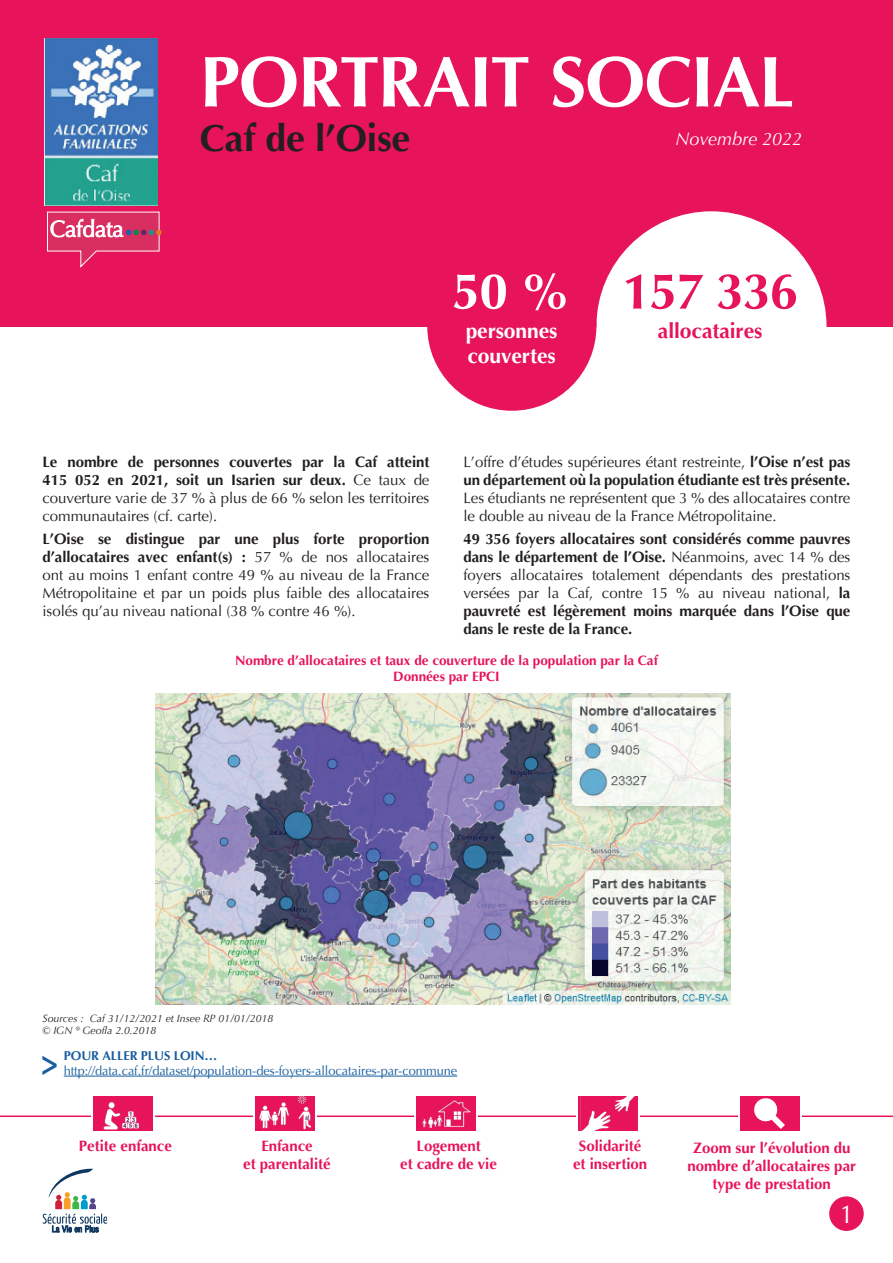
<style>
.page{position:relative;width:893px;height:1263px;background:#fff}
.page>*{position:absolute;margin:0;border:0;box-sizing:border-box;transform-origin:0 0}
.t1{font:700 72px "Optima";letter-spacing:-.025em;color:#fff}
.t2{font:700 51px "Optima";letter-spacing:-.03em;color:#e7135b}
.t3{font:700 51px "Optima";color:#fff}
.t4{font:700 37.5px "Optima";letter-spacing:-.005em;color:#231f20}
.t5{font:700 37.2px "Optima";color:#175d9e;scale:.75 1}
.t6{font:26.4px "CG Omega";color:#fff;scale:.91 1}
.t7{font:700 21px/25.2px "Optima";letter-spacing:-.005em;color:#fff}
.t8{font:700 21px "Optima";letter-spacing:-.005em;color:#e7135b}
.t9{font:italic 18px "Optima";letter-spacing:-.005em;color:#fff}
.t10{font:15px/18px "Optima";letter-spacing:-.005em;color:#231f20;text-align:justify}
.t11{font:700 15px/18px "Optima";letter-spacing:-.005em;color:#231f20}
.t12{font:700 15px/18px "Optima";color:#e7135b;text-align:center}
.t13{font:700 13.5px/16.2px "Optima";color:#e7135b;text-align:center}
.t14{font:12.75px "Optima";letter-spacing:-.005em;color:#175d9e}
.t15{font:700 12.75px "Optima";letter-spacing:-.005em;color:#175d9e}
.t16{font:italic 10.5px/12.6px "Optima";color:#231f20}
.s1{font-weight:700}
.s2{font-weight:400}
</style>
<div class="page">
<div style="left:0;top:0;width:893px;height:326px;background:#e7135b"></div>
<div style="left:596px;top:211px;width:230px;height:230px;background:#fff;border-radius:50%"></div>
<div style="left:427px;top:242px;width:169px;height:169px;background:#e7135b;border-radius:50%"></div>
<img style="left:44px;top:38px;width:113px;height:167px">
<svg style="left:47px;top:211px;width:115px;height:57px"></svg>
<hr style="left:0;top:1115px;width:893px;height:2px;background:#e7135b">
<svg style="left:43px;top:1168px;width:64px;height:64px"></svg>
<div style="left:92px;top:1094px;width:63px;height:38px;background:linear-gradient(to right,#e7135b,#e7135b)"></div>
<img style="left:94px;top:1096px;width:59px;height:34px">
<svg style="left:253px;top:1096px;width:64px;height:35px"></svg>
<div style="left:255px;top:1096px;width:59px;height:34px;background:#e7135b"></div>
<img style="left:259px;top:1096px;width:53px;height:34px">
<div style="left:415px;top:1094px;width:63px;height:38px;background:linear-gradient(to right,#e7135b,#e7135b)"></div>
<div style="left:417px;top:1096px;width:59px;height:34px;background:#e7135b"></div>
<img style="left:422px;top:1100px;width:49px;height:28px">
<svg style="left:576px;top:1115px;width:64px;height:16px"></svg>
<div style="left:578px;top:1096px;width:60px;height:34px;background:#e7135b"></div>
<img style="left:580px;top:1096px;width:55px;height:34px">
<div style="left:738px;top:1094px;width:63px;height:38px;background:linear-gradient(to right,#e7135b,#e7135b)"></div>
<div style="left:740px;top:1096px;width:59px;height:34px;background:#e7135b"></div>
<svg style="left:754px;top:1098px;width:31px;height:31px"></svg>
<img style="left:155px;top:693px;width:576px;height:311px">
<div style="left:829px;top:1196px;width:35px;height:35px;background:#e7135b;border-radius:50%"></div>
<hr style="left:64px;top:1076px;width:393px;height:1px;background:#175d9e">
<h1 class="t1" style="left:200px;top:41px;width:596px">PORTRAIT SOCIAL</h1>
<h3 class="t4" style="left:200px;top:117px;width:212px">Caf de l’Oise</h3>
<p class="t9" style="left:675px;top:128px;width:128px">Novembre 2022</p>
<h2 class="t3" style="left:452px;top:262px;width:120px">50 %</h2>
<h3 class="t7" style="left:466px;top:319px;width:93px">personnes couvertes</h3>
<h2 class="t2" style="left:622px;top:262px;width:177px">157 336</h2>
<h3 class="t8" style="left:658px;top:319px;width:106px">allocataires</h3>
<p class="t10" style="left:43px;top:454px;width:388px"><span class="s1">Le nombre de personnes couvertes par la Caf atteint 415 052 en 2021, soit un Isarien sur deux.</span> Ce taux de couverture varie de 37 % à plus de 66 % selon les territoires communautaires (cf. carte).</p>
<p class="t10" style="left:43px;top:530px;width:388px"><span class="s1">L’Oise se distingue par une plus forte proportion d’allocataires avec enfant(s) :</span> 57 % de nos allocataires ont au moins 1 enfant contre 49 % au niveau de la France Métropolitaine et par un poids plus faible des allocataires isolés qu’au niveau national (38 % contre 46 %).</p>
<p class="t11" style="left:463px;top:454px;width:388px"><span class="s2">L’offre d’études supérieures étant restreinte,</span> l’Oise n’est pas un département où la population étudiante est très présente.</p>
<p class="t10" style="left:463px;top:490px;width:388px">Les étudiants ne représentent que 3 % des allocataires contre le double au niveau de la France Métropolitaine.</p>
<p class="t11" style="left:463px;top:530px;width:388px;text-align:justify">49 356 foyers allocataires sont considérés comme pauvres dans le département de l’Oise. <span class="s2">Néanmoins, avec 14 % des foyers allocataires totalement dépendants des prestations versées par la Caf, contre 15 % au niveau national,</span> la pauvreté est légèrement moins marquée dans l’Oise que dans le reste de la France.</p>
<p class="t13" style="left:235px;top:653px;width:424px">Nombre d’allocataires et taux de couverture de la population par la Caf<br>Données par EPCI</p>
<p class="t16" style="left:43px;top:1012px;width:232px">Sources : Caf 31/12/2021 et Insee RP 01/01/2018 © IGN ® Geofla 2.0.2018</p>
<h3 class="t5" style="left:41px;top:1041px;width:24px">&gt;</h3>
<p class="t15" style="left:64px;top:1048px;width:155px">POUR ALLER PLUS LOIN…</p>
<p class="t14" style="left:64px;top:1063px;width:395px">http://data.caf.fr/dataset/population-des-foyers-allocataires-par-commune</p>
<p class="t12" style="left:573px;top:1137px;width:76px">Solidarité et insertion</p>
<p class="t12" style="left:79px;top:1137px;width:95px">Petite enfance</p>
<p class="t12" style="left:243px;top:1137px;width:89px">Enfance<br>et parentalité</p>
<p class="t12" style="left:400px;top:1137px;width:98px">Logement<br>et cadre de vie</p>
<p class="t12" style="left:688px;top:1140px;width:170px">Zoom sur l’évolution du nombre d’allocataires par type de prestation</p>
<h3 class="t6" style="left:840px;top:1198px;width:16px">1</h3>
</div>
